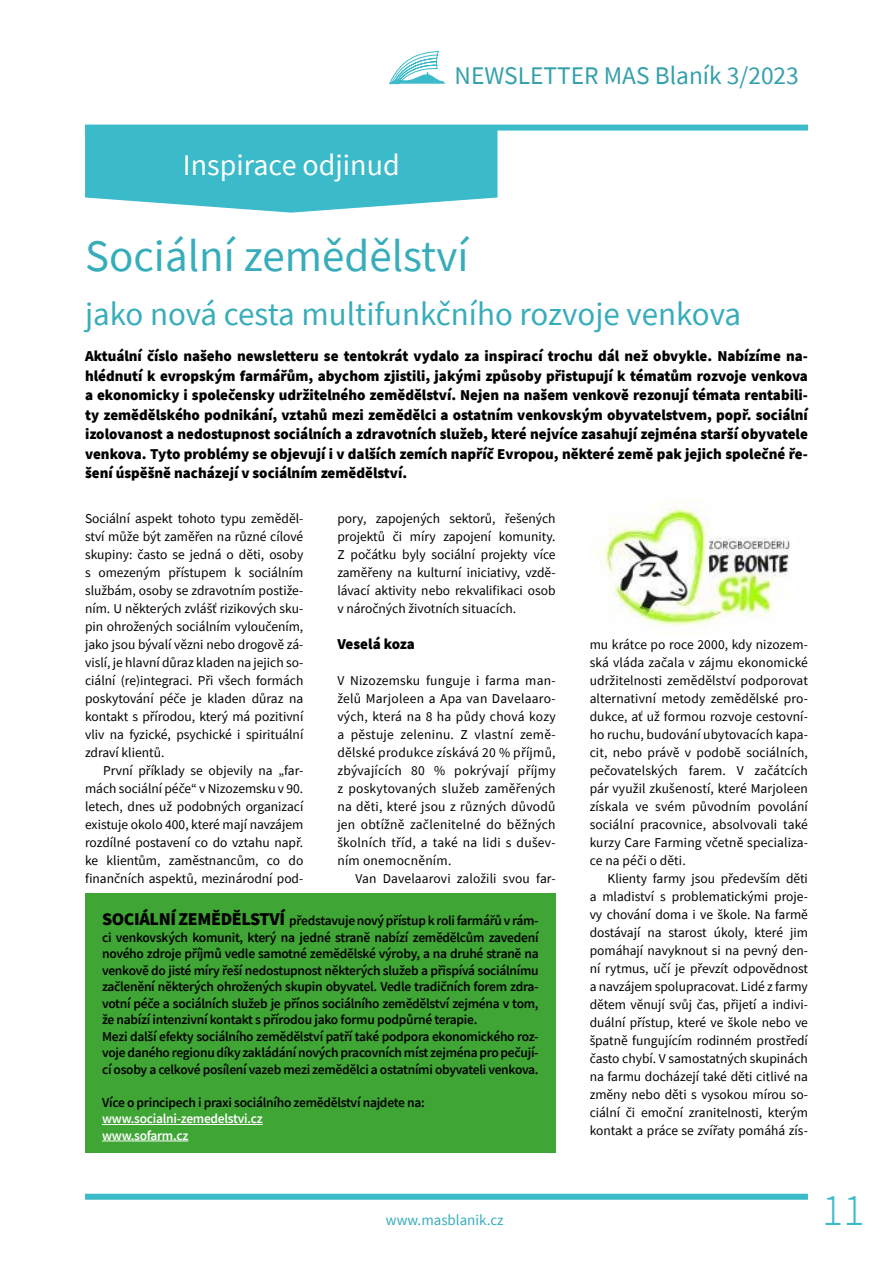
<style>
.page{position:relative;width:893px;height:1263px;background:#fff}
.page>*{position:absolute;margin:0;border:0;box-sizing:border-box;transform-origin:0 0}
.t1{font:45px "Source Sans Pro";color:#37adbb}
.t2{font:300 45px "Source Sans Pro";color:#3bbac9}
.t3{font:33px "Source Sans Pro";color:#37adbb}
.t4{font:30px "Source Sans Pro";color:#fff}
.t5{font:25.35px "Source Sans Pro";color:#34a0ac}
.t6{font:900 15px/19.5px "Source Sans Pro";color:#000;text-align:justify}
.t7{font:15px "Source Sans Pro";color:#37adbb}
.t8{font:13.5px/18px "Source Sans Pro";color:#000;text-align:justify}
.t9{font:600 13.5px/16.5px "Source Sans Pro";letter-spacing:-.02em;color:#000}
.t10{font:600 13.5px/16.5px "Source Sans Pro";letter-spacing:-.02em;color:#fff}
.s1{font-weight:900;font-size:18px}
</style>
<div class="page">
<svg style="left:389px;top:51px;width:56px;height:34px"></svg>
<div style="left:88px;top:125px;width:717px;height:6px;background:#3bbac9"></div>
<div style="left:88px;top:1194px;width:717px;height:6px;background:#3bbac9"></div>
<svg style="left:85px;top:128px;width:412px;height:85px;background:#4dc0ce"></svg>
<div style="left:85px;top:893px;width:471px;height:259px;background:#3fa535"></div>
<hr style="left:102px;top:1124px;width:161px;height:1px;background:#fff">
<hr style="left:102px;top:1140px;width:86px;height:1px;background:#fff">
<img style="left:594px;top:499px;width:196px;height:128px">
<h3 class="t5" style="left:455px;top:60px;width:346px">NEWSLETTER MAS Blaník 3/2023</h3>
<h3 class="t4" style="left:183px;top:146px;width:218px">Inspirace odjinud</h3>
<h1 class="t1" style="left:85px;top:228px;width:385px">Sociální zemědělství</h1>
<h2 class="t3" style="left:85px;top:293px;width:657px">jako nová cesta multifunkčního rozvoje venkova</h2>
<p class="t6" style="left:85px;top:346px;width:724px">Aktuální číslo našeho newsletteru se tentokrát vydalo za inspirací trochu dál než obvykle. Nabízíme na&shy;hlédnutí k evropským farmářům, abychom zjistili, jakými způsoby přistupují k tématům rozvoje venkova a ekonomicky i společensky udržitelného zemědělství. Nejen na našem venkově rezonují témata rentabili&shy;ty zemědělského podnikání, vztahů mezi zemědělci a ostatním venkovským obyvatelstvem, popř. sociální izolovanost a nedostupnost sociálních a zdravotních služeb, které nejvíce zasahují zejména starší obyvatele venkova. Tyto problémy se objevují i v dalších zemích napříč Evropou, některé země pak jejich společné ře&shy;šení úspěšně nacházejí v sociálním zemědělství.</p>
<p class="t8" style="left:337px;top:510px;width:220px">pory, zapojených sektorů, řešených projektů či míry zapojení komunity.<br>Z počátku byly sociální projekty více zaměřeny na kulturní iniciativy, vzdě&shy;lávací aktivity nebo rekvalifikaci osob v náročných životních situacích.</p>
<p class="t6" style="left:337px;top:634px;width:79px">Veselá koza</p>
<p class="t8" style="left:337px;top:672px;width:220px">V Nizozemsku funguje i farma man&shy;želů Marjoleen a Apa van Davelaaro&shy;vých, která na 8 ha půdy chová kozy a pěstuje zeleninu. Z vlastní země&shy;dělské produkce získává 20 % příjmů, zbývajících 80 % pokrývají příjmy z poskytovaných služeb zaměřených na děti, které jsou z různých důvodů jen obtížně začlenitelné do běžných školních tříd, a také na lidi s dušev&shy;ním onemocněním.</p>
<p class="t8" style="left:355px;top:870px;width:202px">Van Davelaarovi založili svou far-</p>
<p class="t8" style="left:85px;top:510px;width:220px">Sociální aspekt tohoto typu zeměděl&shy;ství může být zaměřen na různé cílové skupiny: často se jedná o děti, osoby s omezeným přístupem k sociálním službám, osoby se zdravotním postiže&shy;ním. U některých zvlášť rizikových sku&shy;pin ohrožených sociálním vyloučením, jako jsou bývalí vězni nebo drogově zá&shy;vislí, je hlavní důraz kladen na jejich so&shy;ciální (re)integraci. Při všech formách poskytování péče je kladen důraz na kontakt s přírodou, který má pozitivní vliv na fyzické, psychické i spirituální zdraví klientů.</p>
<p class="t8" style="left:85px;top:761px;width:220px;text-indent:18px">První příklady se objevily na „far&shy;mách sociální péče“ v Nizozemsku v 90. letech, dnes už podobných organizací existuje okolo 400, které mají navzájem rozdílné postavení co do vztahu např. ke klientům, zaměstnancům, co do finančních aspektů, mezinárodní pod-</p>
<p class="t9" style="left:102px;top:912px;width:438px"><span class="s1">SOCIÁLNÍ ZEMĚDĚLSTVÍ</span> představuje nový přístup k roli farmářů vrám&shy;ci venkovských komunit, který na jedné straně nabízí zemědělcům zavedení nového zdroje příjmů vedle samotné zemědělské výroby, a na druhé straně na venkově do jisté míry řeší nedostupnost některých služeb a přispívá sociálnímu začlenění některých ohrožených skupin obyvatel. Vedle tradičních forem zdra&shy;votní péče a sociálních služeb je přínos sociálního zemědělství zejména v tom, že nabízí intenzivní kontakt s přírodou jako formu podpůrné terapie.<br>Mezi další efekty sociálního zemědělství patří také podpora ekonomického roz&shy;voje daného regionu díky zakládání nových pracovních míst zejména pro pečují&shy;cí osoby a celkové posílení vazeb mezi zemědělci a ostatními obyvateli venkova.</p>
<p class="t9" style="left:102px;top:1094px;width:324px">Více o principech i praxi sociálního zemědělství najdete na:</p>
<p class="t10" style="left:102px;top:1110px;width:162px">www.socialni-zemedelstvi.cz www.sofarm.cz</p>
<p class="t8" style="left:590px;top:636px;width:220px">mu krátce po roce 2000, kdy nizozem&shy;ská vláda začala v zájmu ekonomické udržitelnosti zemědělství podporovat alternativní metody zemědělské pro&shy;dukce, ať už formou rozvoje cestovní&shy;ho ruchu, budování ubytovacích kapa&shy;cit, nebo právě v podobě sociálních, pečovatelských farem. V začátcích pár využil zkušeností, které Marjoleen získala ve svém původním povolání sociální pracovnice, absolvovali také kurzy Care Farming včetně specializa&shy;ce na péči o děti.</p>
<p class="t8" style="left:590px;top:870px;width:220px;text-indent:18px">Klienty farmy jsou především děti a mladiství s problematickými proje&shy;vy chování doma i ve škole. Na farmě dostávají na starost úkoly, které jim pomáhají navyknout si na pevný den&shy;ní rytmus, učí je převzít odpovědnost a navzájem spolupracovat. Lidé z farmy dětem věnují svůj čas, přijetí a indivi&shy;duální přístup, které ve škole nebo ve špatně fungujícím rodinném prostředí často chybí. V samostatných skupinách na farmu docházejí také děti citlivé na změny nebo děti s vysokou mírou so&shy;ciální či emoční zranitelnosti, kterým kontakt a práce se zvířaty pomáhá zís-</p>
<p class="t7" style="left:386px;top:1211px;width:119px">www.masblanik.cz</p>
<h1 class="t2" style="left:822px;top:1183px;width:45px">11</h1>
</div>
